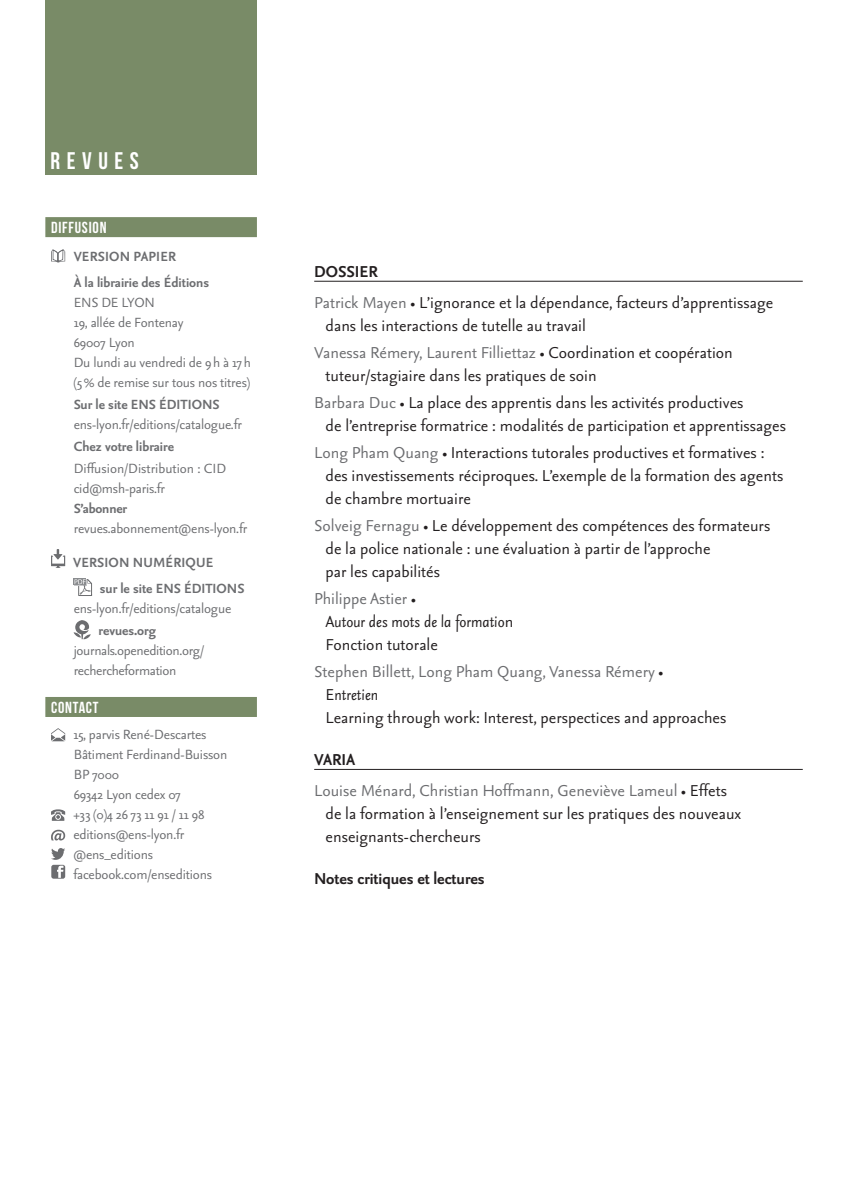
<style>
.page{position:relative;width:842px;height:1191px;background:#fff}
.page>*{position:absolute;margin:0;border:0;box-sizing:border-box;transform-origin:0 0}
.t1{font:24px "Bebas Neue";letter-spacing:.275em;color:#fff}
.t2{font:19px/23px "Seria Sans Pro";color:#231f20}
.t3{font:19px/23px "Seria Sans Pro";color:#6c6d70}
.t4{font:italic 19px/23px "Seria Sans Pro";color:#231f20}
.t5{font:700 19px "Seria Sans Pro";color:#231f20}
.t6{font:16px/20px "Seria Sans Pro";letter-spacing:-.01em;color:#6c6d70}
.t7{font:700 16px/26px "Seria Sans Pro";color:#6c6d70}
.t8{font:16px "Bebas Neue";letter-spacing:.05em;color:#fff}
.s1{font-weight:700}
.s2{color:#6c6d70}
.s3{font-style:normal;color:#6c6d70}
.s4{font-style:normal}
.s5{color:#231f20}
.s6{font-style:italic;color:#231f20}
.s7{font-weight:700;color:#231f20}
</style>
<div class="page">
<div style="left:45px;top:0;width:212px;height:175px;background:#798b67"></div>
<hr style="left:314px;top:281px;width:489px;height:1px;background:#231f20">
<hr style="left:314px;top:769px;width:489px;height:1px;background:#231f20">
<div style="left:45px;top:217px;width:212px;height:20px;background:#798b67"></div>
<div style="left:45px;top:697px;width:212px;height:20px;background:#798b67"></div>
<svg style="left:74px;top:578px;width:12px;height:7px"></svg>
<svg style="left:75px;top:579px;width:17px;height:17px"></svg>
<svg style="left:74px;top:620px;width:17px;height:19px"></svg>
<svg style="left:51px;top:249px;width:14px;height:14px"></svg>
<svg style="left:51px;top:549px;width:14px;height:19px"></svg>
<svg style="left:51px;top:728px;width:14px;height:13px"></svg>
<svg style="left:51px;top:809px;width:14px;height:12px"></svg>
<svg style="left:51px;top:829px;width:14px;height:50px"></svg>
<p class="t1" style="left:50px;top:148px;width:90px">REVUES</p>
<p class="t8" style="left:51px;top:219px;width:57px">DIFFUSION</p>
<p class="t7" style="left:74px;top:242px;width:137px">VERSION PAPIER<br>À la librairie des Éditions</p>
<p class="t6" style="left:74px;top:291px;width:179px">ENS DE LYON<br>19, allée de Fontenay<br>69007 Lyon<br>Du lundi au vendredi de 9h à 17h (5% de remise sur tous nos titres)</p>
<p class="t7" style="left:74px;top:390px;width:147px">Sur le site ENS ÉDITIONS</p>
<p class="t6" style="left:74px;top:413px;width:170px">ens-lyon.fr/editions/catalogue.fr</p>
<p class="t7" style="left:74px;top:432px;width:102px">Chez votre libraire</p>
<p class="t6" style="left:74px;top:457px;width:154px">Diffusion/Distribution : CID cid@msh-paris.fr</p>
<p class="t7" style="left:74px;top:494px;width:55px">S’abonner</p>
<p class="t6" style="left:74px;top:517px;width:175px">revues.abonnement@ens-lyon.fr</p>
<p class="t7" style="left:100px;top:548px;width:146px;text-indent:-27px">VERSION NUMÉRIQUE<br>sur le site ENS ÉDITIONS</p>
<p class="t6" style="left:74px;top:597px;width:159px">ens-lyon.fr/editions/catalogue</p>
<p class="t7" style="left:99px;top:616px;width:59px">revues.org</p>
<p class="t6" style="left:74px;top:639px;width:132px">journals.openedition.org/ rechercheformation</p>
<p class="t8" style="left:51px;top:698px;width:49px">CONTACT</p>
<p class="t6" style="left:73px;top:723px;width:156px">15, parvis René-Descartes<br>Bâtiment Ferdinand-Buisson<br>BP 7000<br>69342 Lyon cedex 07<br>+33 (0)4 26 73 11 91 / 11 98 editions@ens-lyon.fr @ens_editions facebook.com/enseditions</p>
<p class="t2" style="left:314px;top:255px;width:460px;line-height:31px"><span class="s1">DOSSIER<br></span><span class="s2">Patrick Mayen</span> • L’ignorance et la dépendance, facteurs d’apprentissage</p>
<p class="t2" style="left:314px;top:311px;width:420px;line-height:27px;text-indent:11px">dans les interactions de tutelle au travail<br><span class="s2">Vanessa Rémery, Laurent Filliettaz</span> • Coordination et coopération</p>
<p class="t2" style="left:314px;top:361px;width:431px;line-height:27px;text-indent:11px">tuteur/stagiaire dans les pratiques de soin<br><span class="s2">Barbara Duc</span> • La place des apprentis dans les activités productives</p>
<p class="t2" style="left:314px;top:411px;width:473px;line-height:27px;text-indent:11px">de l’entreprise formatrice : modalités de participation et apprentissages<br><span class="s2">Long Pham Quang</span> • Interactions tutorales productives et formatives :</p>
<p class="t2" style="left:325px;top:463px;width:459px">des investissements réciproques. L’exemple de la formation des agents de chambre mortuaire</p>
<p class="t2" style="left:325px;top:513px;width:446px;text-indent:-11px"><span class="s2">Solveig Fernagu</span> • Le développement des compétences des formateurs de la police nationale : une évaluation à partir de l’approche<br>par les capabilités</p>
<p class="t4" style="left:325px;top:586px;width:189px;text-indent:-11px"><span class="s3">Philippe Astier</span> <span class="s4">•<br></span>Autour des mots de la formatio<span class="s4">n<br>Fonction tutorale</span></p>
<p class="t3" style="left:325px;top:659px;width:339px;text-indent:-11px">Stephen Billett, Long Pham Quang, Vanessa Rémery <span class="s5">•<br></span><span class="s6">Entretien</span></p>
<p class="t2" style="left:325px;top:705px;width:402px">Learning through work: Interest, perspectices and approaches</p>
<p class="t3" style="left:314px;top:743px;width:414px;line-height:31px"><span class="s7">VARIA<br></span>Louise Ménard, Christian Hoffmann, Geneviève Lameul <span class="s5">• Effets</span></p>
<p class="t2" style="left:325px;top:801px;width:417px">de la formation à l’enseignement sur les pratiques des nouveaux enseignants-chercheurs</p>
<p class="t5" style="left:314px;top:866px;width:172px">Notes critiques et lectures</p>
</div>
